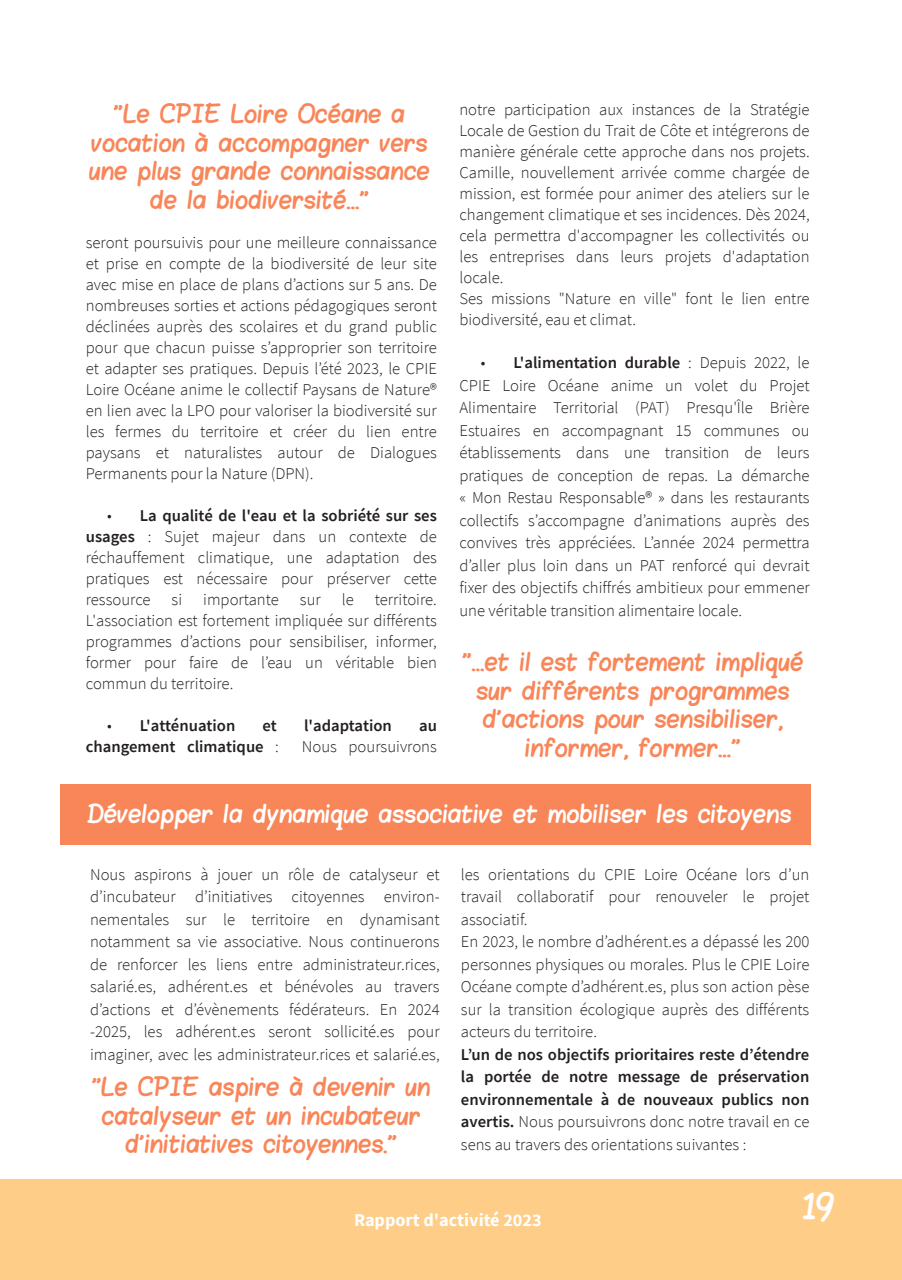
<style>
.page{position:relative;width:902px;height:1280px;background:#fff}
.page>*{position:absolute;margin:0;border:0;box-sizing:border-box;transform-origin:0 0}
.t1{font:27px "Blokletters Viltstift";color:#fff}
.t2{font:19.5px/28.5px "Blokletters Viltstift";color:#f98659;text-align:center}
.t3{font:19.5px "Blokletters Viltstift";color:#fff}
.t4{font:700 18px "Source Sans Pro";color:#fff}
.t5{font:300 16.5px/21px "Source Sans Pro";color:#241f1f;text-align:justify}
.t6{font:600 16.5px/22.5px "Source Sans Pro";color:#241f1f;text-align:justify}
.s1{font-weight:600}
.s2{font-weight:300}
</style>
<div class="page">
<div style="left:0;top:1179px;width:901px;height:101px;background:#fecd88"></div>
<div style="left:60px;top:784px;width:750px;height:60px;background:#f98659"></div>
<p class="t2" style="left:89px;top:103px;width:342px">"Le CPIE Loire Océane a vocation à accompagner vers une plus grande connaissance de la biodiversité..."</p>
<p class="t5" style="left:86px;top:232px;width:352px">seront poursuivis pour une meilleure connaissance et prise en compte de la biodiversité de leur site avec mise en place de plans d’actions sur 5 ans. De nombreuses sorties et actions pédagogiques seront déclinées auprès des scolaires et du grand public pour que chacun puisse s’approprier son territoire et adapter ses pratiques. Depuis l’été 2023, le CPIE Loire Océane anime le collectif Paysans de Nature® en lien avec la LPO pour valoriser la biodiversité sur les fermes du territoire et créer du lien entre paysans et naturalistes autour de Dialogues Permanents pour la Nature (DPN).</p>
<p class="t5" style="left:86px;top:505px;width:352px;text-indent:21px">• <span class="s1">La qualité de l'eau et la sobriété sur ses usages</span> : Sujet majeur dans un contexte de réchauffement climatique, une adaptation des pratiques est nécessaire pour préserver cette ressource</p>
<p class="t5" style="left:172px;top:589px;width:12px">si</p>
<p class="t5" style="left:203px;top:589px;width:77px">importante</p>
<p class="t5" style="left:300px;top:589px;width:22px">sur</p>
<p class="t5" style="left:342px;top:589px;width:13px">le</p>
<p class="t5" style="left:86px;top:589px;width:352px;text-indent:289px">territoire.<br>L'association est fortement impliquée sur différents programmes d’actions pour sensibiliser, informer, former pour faire de l’eau un véritable bien commun du territoire.</p>
<p class="t6" style="left:107px;top:714px;width:130px"><span class="s2">•</span> L'atténuation</p>
<p class="t6" style="left:262px;top:714px;width:16px">et</p>
<p class="t6" style="left:304px;top:714px;width:89px">l'adaptation</p>
<p class="t6" style="left:419px;top:714px;width:19px">au</p>
<p class="t6" style="left:86px;top:735px;width:194px">changement climatique <span class="s2">:</span></p>
<p class="t5" style="left:302px;top:736px;width:136px">Nous poursuivrons</p>
<p class="t5" style="left:459px;top:98px;width:351px;text-align:left">notre participation aux instances de la Stratégie Locale de Gestion du Trait de Côte et intégrerons de manière générale cette approche dans nos projets.<br>Camille, nouvellement arrivée comme chargée de mission, est formée pour animer des ateliers sur le changement climatique et ses incidences. Dès 2024, cela permettra d'accompagner les collectivités ou les entreprises dans leurs projets d'adaptation locale.<br>Ses missions "Nature en ville" font le lien entre biodiversité, eau et climat.</p>
<p class="t5" style="left:459px;top:351px;width:351px;line-height:22.5px;text-indent:21px">• <span class="s1">L'alimentation durable</span> : Depuis 2022, le CPIE Loire Océane anime un volet du Projet Alimentaire Territorial (PAT) Presqu'Île Brière Estuaires en accompagnant 15 communes ou établissements dans une transition de leurs pratiques de conception de repas. La démarche « Mon Restau Responsable® » dans les restaurants collectifs s’accompagne d’animations auprès des convives très appréciées. L’année 2024 permettra d’aller plus loin dans un PAT renforcé qui devrait fixer des objectifs chiffrés ambitieux pour emmener une véritable transition alimentaire locale.</p>
<p class="t2" style="left:462px;top:651px;width:343px">"...et il est fortement impliqué sur différents programmes d'actions pour sensibiliser, informer, former..."</p>
<p class="t3" style="left:87px;top:803px;width:706px">Développer la dynamique associative et mobiliser les citoyens</p>
<p class="t5" style="left:90px;top:862px;width:351px;line-height:22.5px">Nous aspirons à jouer un rôle de catalyseur et d’incubateur d’initiatives citoyennes environ&shy;nementales sur le territoire en dynamisant notamment sa vie associative. Nous continuerons de renforcer les liens entre administrateur.rices, salarié.es, adhérent.es et bénévoles au travers d’actions et d’évènements fédérateurs. En 2024 -2025, les adhérent.es seront sollicité.es pour imaginer, avec les administrateur.rices et salarié.es,</p>
<p class="t5" style="left:461px;top:862px;width:350px;line-height:22.5px;text-align:left">les orientations du CPIE Loire Océane lors d’un travail collaboratif pour renouveler le projet associatif.<br>En 2023, le nombre d’adhérent.es a dépassé les 200 personnes physiques ou morales. Plus le CPIE Loire Océane compte d’adhérent.es, plus son action pèse sur la transition écologique auprès des différents acteurs du territoire.</p>
<p class="t6" style="left:461px;top:1042px;width:350px">L’un de nos objectifs prioritaires reste d’étendre la portée de notre message de préservation environnementale à de nouveaux publics non avertis. <span class="s2">Nous poursuivrons donc notre travail en ce sens au travers des orientations suivantes :</span></p>
<p class="t2" style="left:92px;top:1076px;width:340px">"Le CPIE aspire à devenir un catalyseur et un incubateur d'initiatives citoyennes."</p>
<p class="t4" style="left:354px;top:1209px;width:189px">Rapport d'activité 2023</p>
<h1 class="t1" style="left:802px;top:1192px;width:34px">19</h1>
</div>
